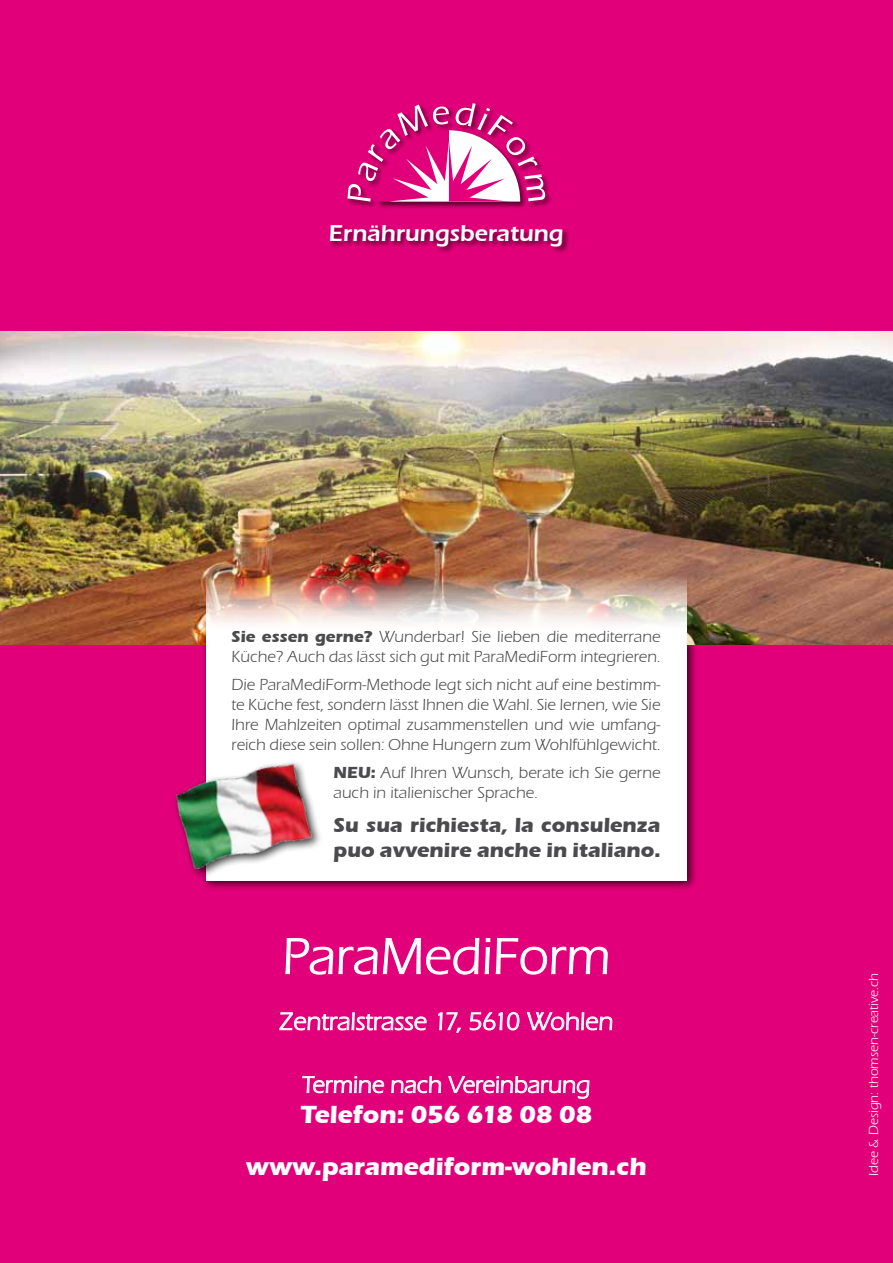
<style>
.page{position:relative;width:893px;height:1263px;background:#e2007a}
.page>*{position:absolute;margin:0;border:0;box-sizing:border-box;transform-origin:0 0}
.t1{font:52.5px "Eras Book ITCTT";color:#fff}
.t2{font:25.5px/51.9px "Eras Bld ITCTT";color:#fff;text-align:center}
.t3{font:25.5px "Eras Book ITCTT";color:#fff}
.t4{font:24px "Eras Book ITCTT";color:#fff}
.t5{font:23.55px "Eras Book ITCTT Demi";color:#fff}
.t6{font:21px/25.2px "Eras Bld ITCTT";color:#4b4b4d}
.t7{font:16.5px/19.8px "Eras Book ITCTT";color:#4b4b4d}
.t8{font:13.5px "Eras Book ITCTT";color:#fff}
.s1{font-family:"Eras Bld ITCTT"}
</style>
<div class="page">
<div style="left:346px;top:102px;width:207px;height:107px;background:#000;opacity:.6"></div>
<svg style="left:347px;top:103px;width:198px;height:99px"></svg>
<div style="left:329px;top:224px;width:241px;height:30px;background:#000;opacity:.6"></div>
<div style="left:201px;top:635px;width:497px;height:256px;background:#000;opacity:.75"></div>
<svg style="left:279px;top:938px;width:334px;height:161px"></svg>
<img style="left:0;top:332px;width:893px;height:312px">
<svg style="left:206px;top:576px;width:481px;height:304px;background:#f7f2f0"></svg>
<div style="left:173px;top:759px;width:150px;height:120px;background:#000;opacity:.75"></div>
<img style="left:173px;top:758px;width:147px;height:113px">
<h3 class="t5" style="left:329px;top:220px;width:236px">Ernährungsberatung</h3>
<p class="t7" style="left:232px;top:627px;width:431px"><span class="s1">Sie essen gerne?</span> Wunderbar! Sie lieben die mediterrane<br>Küche? Auch das lässt sich gut mit ParaMediForm integrieren.</p>
<p class="t7" style="left:232px;top:675px;width:431px;text-align:justify">Die ParaMediForm-Methode legt sich nicht auf eine bestimm&shy;te Küche fest, sondern lässt Ihnen die Wahl. Sie lernen, wie Sie Ihre Mahlzeiten optimal zusammenstellen und wie umfang&shy;reich diese sein sollen: Ohne Hungern zum Wohlfühlgewicht.</p>
<p class="t7" style="left:334px;top:763px;width:328px"><span class="s1">NEU:</span> Auf Ihren Wunsch, berate ich Sie gerne auch in italienischer Sprache.</p>
<p class="t6" style="left:334px;top:812px;width:329px">Su sua richiesta, la consulenza puo avvenire anche in italiano.</p>
<h1 class="t1" style="left:282px;top:927px;width:330px">ParaMediForm</h1>
<h2 class="t3" style="left:279px;top:1007px;width:336px">Zentralstrasse 17, 5610 Wohlen</h2>
<h3 class="t4" style="left:302px;top:1071px;width:290px">Termine nach Vereinbarung</h3>
<h2 class="t2" style="left:246px;top:1089px;width:402px">Telefon: 056 618 08 08 www.paramediform-wohlen.ch</h2>
<p class="t8" style="left:866px;top:1176px;width:205px;rotate:-90deg">Idee &amp; Design: thomsen-creative.ch</p>
</div>
